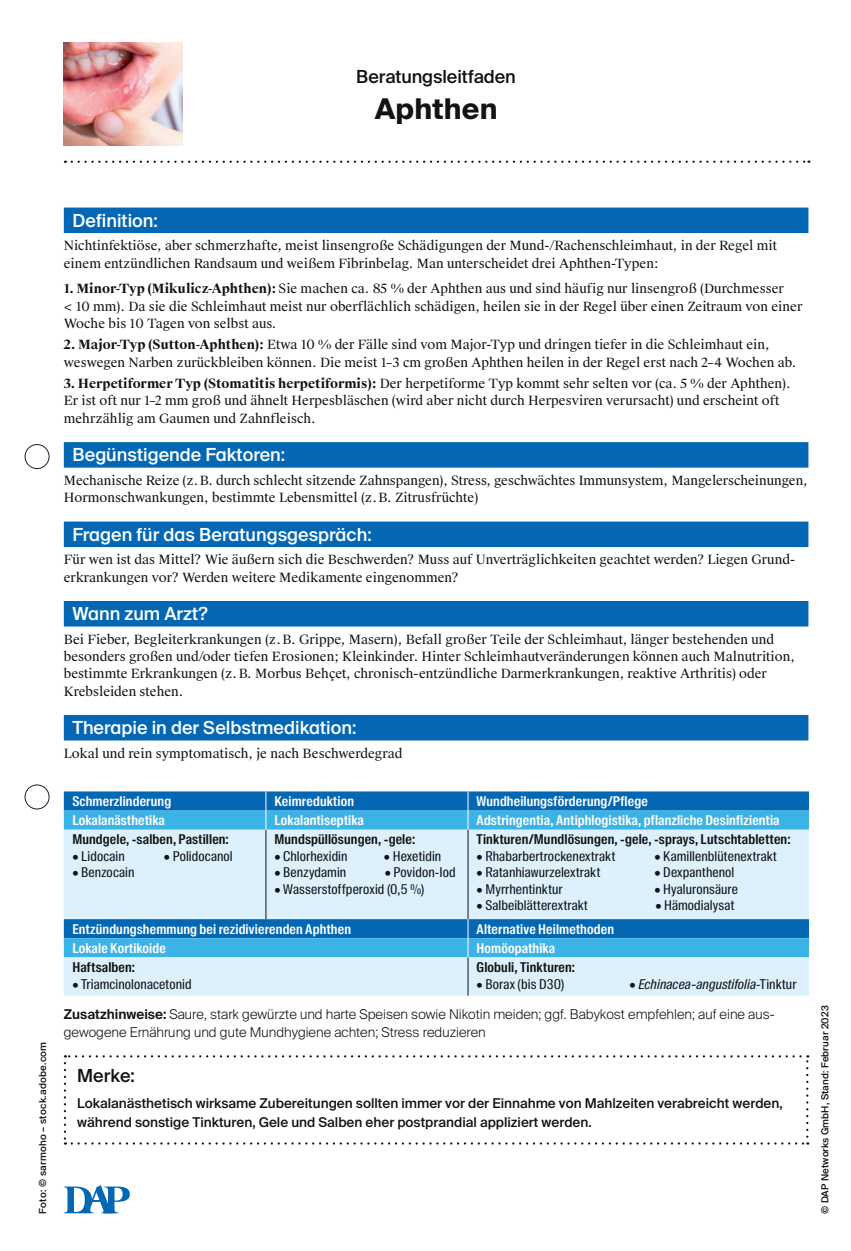
<style>
.page{position:relative;width:851px;height:1251px;background:#fff}
.page>*{position:absolute;margin:0;border:0;box-sizing:border-box;transform-origin:0 0}
.t1{font:700 28.5px "Suisse Intl";letter-spacing:.01em;color:#111416}
.t2{font:500 18px "Suisse Intl";color:#fff}
.t3{font:500 18px "Suisse Intl";letter-spacing:-.005em;color:#111416}
.t4{font:13.5px "Suisse Intl Cond";letter-spacing:.01em;color:#111416}
.t5{font:600 13.5px "Suisse Intl Cond";letter-spacing:.01em;color:#fff}
.t6{font:500 13.5px/18px "Suisse Intl";color:#111416}
.t7{font:300 13.5px/18px "Suisse Intl";color:#111416}
.t8{font:600 13.5px "Suisse Intl Cond";letter-spacing:.01em;color:#111416}
.t9{font:italic 13.5px "Suisse Intl Cond";letter-spacing:.005em;color:#111416}
.t10{font:12.75px/17.2px "Suisse Works";color:#111416}
.t11{font:500 9.75px "Suisse Intl";letter-spacing:.01em;color:#111416}
.s1{font-weight:700}
.s2{font-style:normal}
.s3{font-weight:600}
</style>
<div class="page">
<div style="left:25px;top:444px;width:24px;height:25px;border:1px solid #231f20;border-radius:50%"></div>
<div style="left:25px;top:784px;width:24px;height:25px;border:1px solid #231f20;border-radius:50%"></div>
<img style="left:64px;top:43px;width:118px;height:102px">
<svg style="left:72px;top:160px;width:737px;height:3px"></svg>
<div style="left:64px;top:791px;width:744px;height:19px;background:#0367b3"></div>
<div style="left:64px;top:810px;width:744px;height:19px;background:#3cb3e7"></div>
<svg style="left:64px;top:829px;width:744px;height:166px;background:#b0d9f0"></svg>
<hr style="left:265px;top:829px;width:1px;height:89px;background:#111416">
<svg style="left:265px;top:791px;width:1px;height:38px"></svg>
<svg style="left:467px;top:791px;width:1px;height:38px"></svg>
<hr style="left:467px;top:829px;width:1px;height:89px;background:#111416">
<svg style="left:467px;top:918px;width:1px;height:39px"></svg>
<hr style="left:467px;top:957px;width:1px;height:38px;background:#111416">
<svg style="left:64px;top:1055px;width:744px;height:89px"></svg>
<div style="left:64px;top:207px;width:744px;height:26px;background:#0367b3"></div>
<div style="left:64px;top:442px;width:744px;height:25px;background:#0367b3"></div>
<div style="left:64px;top:521px;width:744px;height:26px;background:#0367b3"></div>
<div style="left:64px;top:601px;width:744px;height:25px;background:#0367b3"></div>
<div style="left:64px;top:714px;width:744px;height:26px;background:#0367b3"></div>
<svg style="left:64px;top:1185px;width:66px;height:27px"></svg>
<h2 class="t3" style="left:356px;top:66px;width:161px">Beratungsleitfaden</h2>
<h1 class="t1" style="left:374px;top:92px;width:124px">Aphthen</h1>
<p class="t11" style="left:37px;top:1213px;width:173px;rotate:-90deg">Foto: © sarmoho – stock.adobe.com</p>
<h2 class="t2" style="left:72px;top:210px;width:87px">Definition:</h2>
<p class="t10" style="left:64px;top:237px;width:714px">Nichtinfektiöse, aber schmerzhafte, meist linsengroße Schädigungen der Mund-/Rachenschleimhaut, in der Regel mit einem entzündlichen Randsaum und weißem Fibrinbelag. Man unterscheidet drei Aphthen-Typen:</p>
<p class="t10" style="left:64px;top:280px;width:740px"><span class="s1">1. Minor-Typ (Mikulicz-Aphthen):</span> Sie machen ca. 85 % der Aphthen aus und sind häufig nur linsengroß (Durchmesser<br>&lt; 10 mm). Da sie die Schleimhaut meist nur oberflächlich schädigen, heilen sie in der Regel über einen Zeitraum von einer<br>Woche bis 10 Tagen von selbst aus.</p>
<p class="t10" style="left:64px;top:336px;width:734px"><span class="s1">2. Major-Typ (Sutton-Aphthen):</span> Etwa 10 % der Fälle sind vom Major-Typ und dringen tiefer in die Schleimhaut ein, weswegen Narben zurückbleiben können. Die meist 1–3 cm großen Aphthen heilen in der Regel erst nach 2–4 Wochen ab.</p>
<p class="t10" style="left:64px;top:375px;width:728px"><span class="s1">3. Herpetiformer Typ (Stomatitis herpetiformis):</span> Der herpetiforme Typ kommt sehr selten vor (ca. 5 % der Aphthen).<br>Er ist oft nur 1–2 mm groß und ähnelt Herpesbläschen (wird aber nicht durch Herpesviren verursacht) und erscheint oft mehrzählig am Gaumen und Zahnfleisch.</p>
<h2 class="t2" style="left:72px;top:444px;width:214px">Begünstigende Faktoren:</h2>
<p class="t10" style="left:64px;top:472px;width:745px">Mechanische Reize (z.B. durch schlecht sitzende Zahnspangen), Stress, geschwächtes Immunsystem, Mangelerscheinungen,<br>Hormonschwankungen, bestimmte Lebensmittel (z. B. Zitrusfrüchte)</p>
<h2 class="t2" style="left:72px;top:523px;width:301px">Fragen für das Beratungsgespräch:</h2>
<p class="t10" style="left:64px;top:551px;width:732px">Für wen ist das Mittel? Wie äußern sich die Beschwerden? Muss auf Unverträglichkeiten geachtet werden? Liegen Grund&shy;erkrankungen vor? Werden weitere Medikamente eingenommen?</p>
<h2 class="t2" style="left:72px;top:603px;width:137px">Wann zum Arzt?</h2>
<p class="t10" style="left:64px;top:630px;width:732px">Bei Fieber, Begleiterkrankungen (z. B. Grippe, Masern), Befall großer Teile der Schleimhaut, länger bestehenden und besonders großen und/oder tiefen Erosionen; Kleinkinder. Hinter Schleimhautveränderungen können auch Malnutrition, bestimmte Erkrankungen (z. B. Morbus Behçet, chronisch-entzündliche Darmerkrankungen, reaktive Arthritis) oder Krebsleiden stehen.</p>
<h2 class="t2" style="left:72px;top:717px;width:285px">Therapie in der Selbstmedikation:</h2>
<p class="t10" style="left:64px;top:744px;width:340px">Lokal und rein symptomatisch, je nach Beschwerdegrad</p>
<p class="t5" style="left:72px;top:793px;width:100px">Schmerzlinderung</p>
<p class="t5" style="left:274px;top:793px;width:81px">Keimreduktion</p>
<p class="t5" style="left:476px;top:793px;width:173px">Wundheilungsförderung/Pflege</p>
<p class="t5" style="left:72px;top:812px;width:94px">Lokalanästhetika</p>
<p class="t5" style="left:274px;top:812px;width:91px">Lokalantiseptika</p>
<p class="t5" style="left:476px;top:812px;width:304px">Adstringentia, Antiphlogistika, pflanzliche Desinfizientia</p>
<p class="t8" style="left:72px;top:831px;width:158px">Mundgele, -salben, Pastillen:</p>
<p class="t4" style="left:72px;top:848px;width:54px">• Lidocain</p>
<p class="t4" style="left:164px;top:848px;width:70px">• Polidocanol</p>
<p class="t4" style="left:72px;top:864px;width:64px">• Benzocain</p>
<p class="t8" style="left:476px;top:831px;width:315px">Tinkturen/Mundlösungen, -gele, -sprays, Lutschtabletten:</p>
<p class="t4" style="left:476px;top:848px;width:140px">• Rhabarbertrockenextrakt</p>
<p class="t4" style="left:654px;top:848px;width:124px">• Kamillenblütenextrakt</p>
<p class="t4" style="left:476px;top:864px;width:125px">• Ratanhiawurzelextrakt</p>
<p class="t4" style="left:654px;top:864px;width:81px">• Dexpanthenol</p>
<p class="t4" style="left:476px;top:881px;width:87px">• Myrrhentinktur</p>
<p class="t4" style="left:654px;top:881px;width:85px">• Hyaluronsäure</p>
<p class="t4" style="left:476px;top:897px;width:113px">• Salbeiblätterextrakt</p>
<p class="t4" style="left:655px;top:897px;width:80px">• Hämodialysat</p>
<p class="t8" style="left:274px;top:831px;width:142px">Mundspüllösungen, -gele:</p>
<p class="t4" style="left:274px;top:848px;width:74px">• Chlorhexidin</p>
<p class="t4" style="left:384px;top:848px;width:59px">• Hexetidin</p>
<p class="t4" style="left:274px;top:864px;width:73px">• Benzydamin</p>
<p class="t4" style="left:384px;top:864px;width:72px">• Povidon-Iod</p>
<p class="t4" style="left:274px;top:881px;width:151px">• Wasserstoffperoxid (0,5 %)</p>
<p class="t5" style="left:72px;top:920px;width:280px">Entzündungshemmung bei rezidivierenden Aphthen</p>
<p class="t5" style="left:476px;top:920px;width:139px">Alternative Heilmethoden</p>
<p class="t5" style="left:72px;top:940px;width:95px">Lokale Kortikoide</p>
<p class="t5" style="left:476px;top:940px;width:80px">Homöopathika</p>
<p class="t8" style="left:72px;top:959px;width:64px">Haftsalben:</p>
<p class="t4" style="left:72px;top:975px;width:121px">• Triamcinolonacetonid</p>
<p class="t8" style="left:476px;top:959px;width:100px">Globuli, Tinkturen:</p>
<p class="t4" style="left:476px;top:975px;width:89px">• Borax (bis D30)</p>
<p class="t9" style="left:629px;top:975px;width:168px"><span class="s2">•</span> Echinacea-angustifolia<span class="s2">-Tinktur</span></p>
<p class="t7" style="left:64px;top:1004px;width:712px"><span class="s3">Zusatzhinweise:</span> Saure, stark gewürzte und harte Speisen sowie Nikotin meiden; ggf. Babykost empfehlen; auf eine aus&shy;gewogene Ernährung und gute Mundhygiene achten; Stress reduzieren</p>
<h2 class="t3" style="left:77px;top:1064px;width:59px">Merke:</h2>
<p class="t6" style="left:77px;top:1094px;width:706px">Lokalanästhetisch wirksame Zubereitungen sollten immer vor der Einnahme von Mahlzeiten verabreicht werden, während sonstige Tinkturen, Gele und Salben eher postprandial appliziert werden.</p>
<p class="t11" style="left:819px;top:1213px;width:209px;rotate:-90deg">© DAP Networks GmbH, Stand: Februar 2023</p>
</div>
